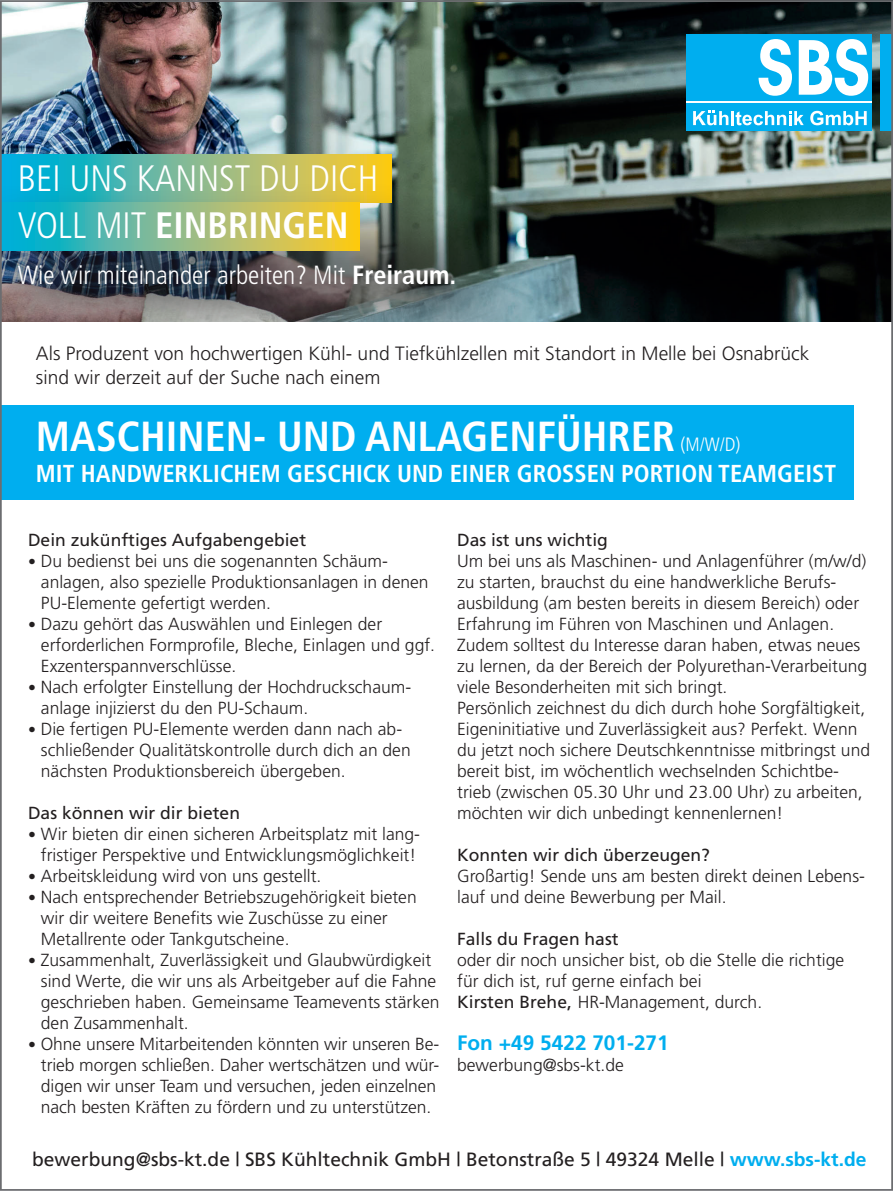
<style>
.page{position:relative;width:893px;height:1191px;background:#fff}
.page>*{position:absolute;margin:0;border:0;box-sizing:border-box;transform-origin:0 0}
.t1{font:700 condensed 42px "Frutiger";color:#fff}
.t2{font:300 condensed 36.75px/47.2px "Frutiger";color:#fff}
.t3{font:300 condensed 26.25px "Frutiger";color:#fff}
.t4{font:700 condensed 24.5px "Frutiger";color:#fff}
.t5{font:700 20.82px "Frutiger";color:#00aeef}
.t6{font:300 19.25px/24.5px "Frutiger";color:#231f20}
.t7{font:19.25px "Frutiger";color:#231f20}
.t8{font:300 17.5px/21px "Frutiger";color:#231f20}
.t9{font:17.5px "Frutiger";color:#231f20}
.s1{font-weight:700}
.s2{font-weight:300;font-size:19.25px}
.s3{font-size:15.75px}
.s4{font-weight:400}
.s5{font-weight:700;color:#00aeef}
</style>
<div class="page">
<img style="left:3px;top:3px;width:887px;height:319px">
<div style="left:686px;top:34px;width:186px;height:97px;background:#00aeef"></div>
<svg style="left:758px;top:39px;width:34px;height:57px"></svg>
<svg style="left:799px;top:39px;width:69px;height:57px"></svg>
<div style="left:880px;top:34px;width:13px;height:97px;background:#00aeef"></div>
<svg style="left:693px;top:111px;width:35px;height:14px"></svg>
<hr style="left:731px;top:111px;width:3px;height:14px;background:#fff">
<svg style="left:735px;top:111px;width:69px;height:14px"></svg>
<svg style="left:810px;top:111px;width:57px;height:14px"></svg>
<hr style="left:686px;top:101px;width:186px;height:1px;background:#fff">
<svg style="left:3px;top:155px;width:389px;height:25px;background:#7ebb8a"></svg>
<div style="left:0;top:180px;width:536px;height:189px;background:#231f20;opacity:.75"></div>
<div style="left:0;top:322px;width:893px;height:234px;background:#fff"></div>
<svg style="left:3px;top:203px;width:356px;height:47px;background:#85bb85"></svg>
<div style="left:0;top:405px;width:853px;height:95px;background:#00aeef"></div>
<h2 class="t2" style="left:18px;top:155px;width:362px">BEI UNS KANNST DU DICH<br>VOLL MIT <span class="s1">EINBRINGEN</span></h2>
<h3 class="t3" style="left:18px;top:260px;width:440px">Wie wir miteinander arbeiten? Mit <span class="s1">Freiraum.</span></h3>
<p class="t6" style="left:36px;top:340px;width:775px">Als Produzent von hochwertigen Kühl- und Tiefkühlzellen mit Standort in Melle bei Osnabrück sind wir derzeit auf der Suche nach einem</p>
<h1 class="t1" style="left:36px;top:411px;width:706px">MASCHINEN- UND ANLAGENFÜHRER <span class="s2">(M/W/D)</span></h1>
<h3 class="t4" style="left:36px;top:459px;width:802px">MIT HANDWERKLICHEM GESCHICK UND EINER GROSSEN PORTION TEAMGEIST</h3>
<p class="t9" style="left:28px;top:529px;width:280px">Dein zukünftiges Aufgabengebiet</p>
<p class="t8" style="left:41px;top:550px;width:389px;text-indent:-13px"><span class="s3">•</span> Du bedienst bei uns die sogenannten Schäum&shy;anlagen, also spezielle Produktionsanlagen in denen<br>PU-Elemente gefertigt werden.</p>
<p class="t8" style="left:41px;top:613px;width:396px;text-indent:-13px"><span class="s3">•</span> Dazu gehört das Auswählen und Einlegen der erforderlichen Formprofile, Bleche, Einlagen und ggf.<br>Exzenterspannverschlüsse.</p>
<p class="t8" style="left:41px;top:676px;width:372px;text-indent:-13px"><span class="s3">•</span> Nach erfolgter Einstellung der Hochdruckschaum&shy;anlage injizierst du den PU-Schaum.</p>
<p class="t8" style="left:41px;top:718px;width:371px;text-indent:-13px"><span class="s3">•</span> Die fertigen PU-Elemente werden dann nach ab&shy;schließender Qualitätskontrolle durch dich an den nächsten Produktionsbereich übergeben.</p>
<p class="t9" style="left:28px;top:802px;width:213px">Das können wir dir bieten</p>
<p class="t8" style="left:28px;top:823px;width:394px;text-align:center"><span class="s3">•</span> Wir bieten dir einen sicheren Arbeitsplatz mit lang&shy;fristiger Perspektive und Entwicklungsmöglichkeit!</p>
<p class="t8" style="left:28px;top:865px;width:295px"><span class="s3">•</span> Arbeitskleidung wird von uns gestellt.</p>
<p class="t8" style="left:41px;top:886px;width:377px;text-indent:-13px"><span class="s3">•</span> Nach entsprechender Betriebszugehörigkeit bieten wir dir weitere Benefits wie Zuschüsse zu einer<br>Metallrente oder Tankgutscheine.</p>
<p class="t8" style="left:41px;top:949px;width:400px;text-indent:-13px"><span class="s3">•</span> Zusammenhalt, Zuverlässigkeit und Glaubwürdigkeit sind Werte, die wir uns als Arbeitgeber auf die Fahne geschrieben haben. Gemeinsame Teamevents stärken den Zusammenhalt.</p>
<p class="t8" style="left:41px;top:1033px;width:400px;text-indent:-13px"><span class="s3">•</span> Ohne unsere Mitarbeitenden könnten wir unseren Be&shy;trieb morgen schließen. Daher wertschätzen und wür&shy;digen wir unser Team und versuchen, jeden einzelnen nach besten Kräften zu fördern und zu unterstützen.</p>
<p class="t9" style="left:457px;top:529px;width:152px">Das ist uns wichtig</p>
<p class="t8" style="left:457px;top:550px;width:414px">Um bei uns als Maschinen- und Anlagenführer (m/w/d) zu starten, brauchst du eine handwerkliche Berufs&shy;ausbildung (am besten bereits in diesem Bereich) oder Erfahrung im Führen von Maschinen und Anlagen.<br>Zudem solltest du Interesse daran haben, etwas neues zu lernen, da der Bereich der Polyurethan-Verarbeitung viele Besonderheiten mit sich bringt.<br>Persönlich zeichnest du dich durch hohe Sorgfältigkeit, Eigeninitiative und Zuverlässigkeit aus? Perfekt. Wenn du jetzt noch sichere Deutschkenntnisse mitbringst und bereit bist, im wöchentlich wechselnden Schichtbe&shy;trieb (zwischen 05.30 Uhr und 23.00 Uhr) zu arbeiten, möchten wir dich unbedingt kennenlernen!</p>
<p class="t9" style="left:457px;top:844px;width:254px">Konnten wir dich überzeugen?</p>
<p class="t8" style="left:457px;top:865px;width:409px">Großartig! Sende uns am besten direkt deinen Lebens&shy;lauf und deine Bewerbung per Mail.</p>
<p class="t9" style="left:457px;top:928px;width:163px">Falls du Fragen hast</p>
<p class="t8" style="left:457px;top:949px;width:389px">oder dir noch unsicher bist, ob die Stelle die richtige für dich ist, ruf gerne einfach bei<br><span class="s4">Kirsten Brehe,</span> HR-Management, durch.</p>
<p class="t5" style="left:457px;top:1030px;width:213px">Fon +49 5422 701-271</p>
<p class="t8" style="left:457px;top:1054px;width:168px">bewerbung@sbs-kt.de</p>
<p class="t7" style="left:32px;top:1148px;width:836px">bewerbung@sbs-kt.de | SBS Kühltechnik GmbH | Betonstraße 5 | 49324 Melle | <span class="s5">www.sbs-kt.de</span></p>
</div>
